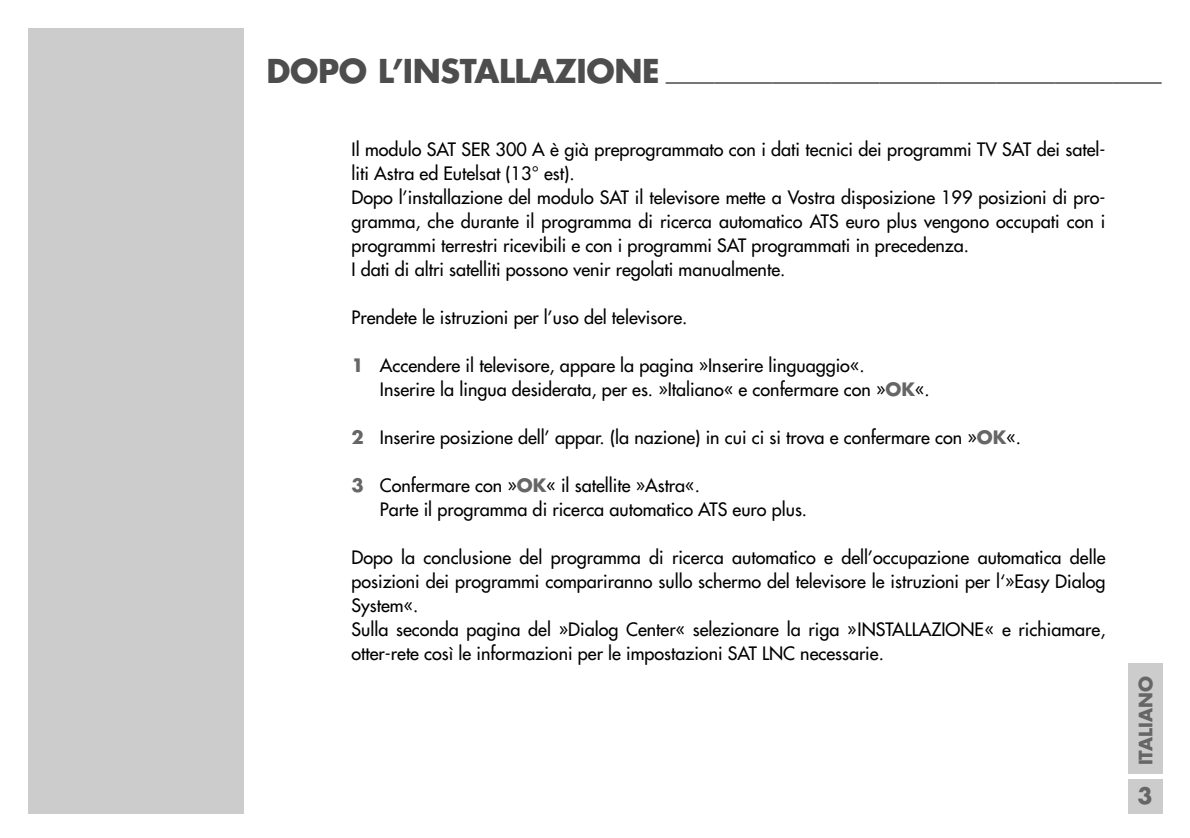
<style>
.page{position:relative;width:1190px;height:838px;background:#fff}
.page>*{position:absolute;margin:0;border:0;box-sizing:border-box;transform-origin:0 0}
.t1{font:700 22px "Futura";color:#666}
.t2{font:700 20px "Futura";color:#4d4d4d}
.t3{font:18px/24px "Futura";color:#000}
.t4{font:700 18px "Futura";color:#666}
.s1{font-size:32px}
.s2{font-weight:700;color:#666}
</style>
<div class="page">
<div style="left:28px;top:28px;width:216px;height:786px;background:#ccc"></div>
<div style="left:1128px;top:780px;width:34px;height:34px;background:#ccc"></div>
<div style="left:1128px;top:663px;width:34px;height:111px;background:#ccc"></div>
<p class="t2" style="left:266px;top:63px;width:897px"><span class="s1">DOPO L’INSTALLAZIONE</span> ___________________________________________________</p>
<p class="t3" style="left:351px;top:138px;width:756px">Il modulo SAT SER 300 A è già preprogrammato con i dati tecnici dei programmi TV SAT dei satel&shy;liti Astra ed Eutelsat (13° est).<br>Dopo l’installazione del modulo SAT il televisore mette a Vostra disposizione 199 posizioni di pro&shy;gramma, che durante il programma di ricerca automatico ATS euro plus vengono occupati con i programmi terrestri ricevibili e con i programmi SAT programmati in precedenza.<br>I dati di altri satelliti possono venir regolati manualmente.</p>
<p class="t3" style="left:351px;top:306px;width:337px">Prendete le istruzioni per l’uso del televisore.</p>
<p class="t3" style="left:380px;top:354px;width:551px;text-indent:-28px"><span class="s2">1</span> Accendere il televisore, appare la pagina »Inserire linguaggio«.<br>Inserire la lingua desiderata, per es. »Italiano« e confermare con »<span class="s2">OK</span>«.</p>
<p class="t3" style="left:351px;top:426px;width:671px"><span class="s2">2</span> Inserire posizione dell’ appar. (la nazione) in cui ci si trova e confermare con »<span class="s2">OK</span>«.</p>
<p class="t3" style="left:380px;top:474px;width:429px;text-indent:-28px"><span class="s2">3</span> Confermare con »<span class="s2">OK</span>« il satellite »Astra«.<br>Parte il programma di ricerca automatico ATS euro plus.</p>
<p class="t3" style="left:351px;top:546px;width:756px">Dopo la conclusione del programma di ricerca automatico e dell’occupazione automatica delle posizioni dei programmi compariranno sullo schermo del televisore le istruzioni per l‘»Easy Dialog System«.<br>Sulla seconda pagina del »Dialog Center« selezionare la riga »INSTALLAZIONE« e richiamare, otter-rete così le informazioni per le impostazioni SAT LNC necessarie.</p>
<p class="t4" style="left:1138px;top:765px;width:91px;rotate:-90deg">ITALIANO</p>
<p class="t1" style="left:1138px;top:785px;width:17px">3</p>
</div>
